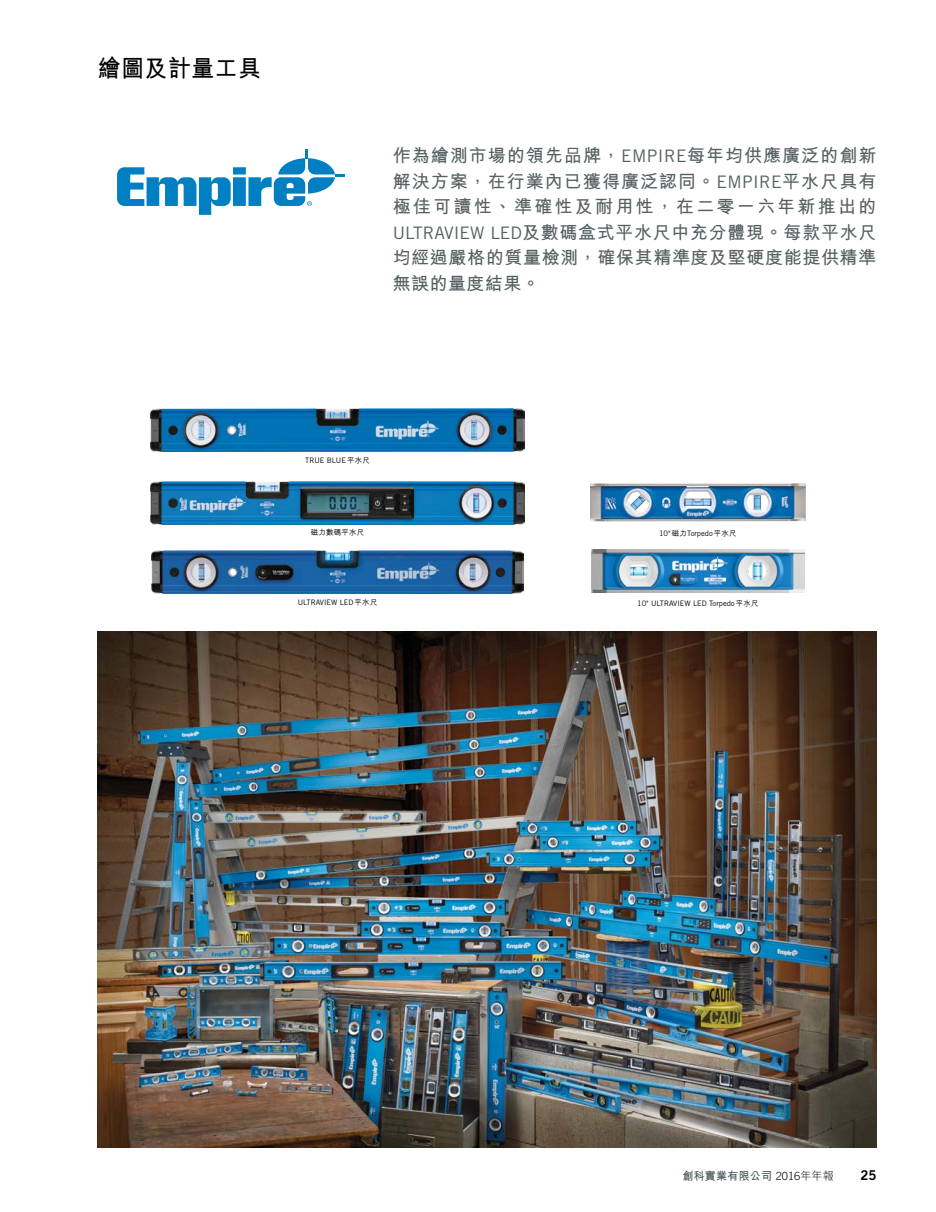
<style>
.page{position:relative;width:936px;height:1212px;background:#fff}
.page>*{position:absolute;margin:0;border:0;box-sizing:border-box;transform-origin:0 0}
.t1{font:700 24px "M Hei HK";letter-spacing:.025em;color:#000;scale:.95 1}
.t2{font:700 18px/25.5px "M Hei HK";letter-spacing:.035em;color:#566062;text-align:justify}
.t3{font:13.5px "Trade Gothic Bold Two";color:#000}
.t4{font:700 11.25px "M Hei HK";letter-spacing:.025em;color:#475153}
.t5{font:7.5px "Trade Gothic";color:#000}
.t6{font:500 7.5px "M Hei HK";letter-spacing:.025em;color:#000}
.s1{font-family:"Trade Gothic";font-weight:400;font-size:17.25px}
.s2{font-family:"M Hei HK";font-weight:500}
.s3{font-family:"Trade Gothic";font-weight:300;color:#000}
.s4{font-weight:300;color:#000}
</style>
<div class="page">
<svg style="left:117px;top:149px;width:227px;height:66px"></svg>
<img style="left:98px;top:631px;width:778px;height:516px">
<img style="left:151px;top:481px;width:373px;height:44px">
<img style="left:151px;top:550px;width:372px;height:43px">
<img style="left:151px;top:408px;width:373px;height:43px">
<img style="left:590px;top:483px;width:215px;height:38px">
<img style="left:591px;top:549px;width:213px;height:44px">
<h1 class="t1" style="left:98px;top:50px;width:173px">繪圖及計量工具</h1>
<p class="t2" style="left:392px;top:141px;width:485px">作為繪測市場的領先品牌，<span class="s1">EMPIRE</span>每年均供應廣泛的創新解決方案，在行業內已獲得廣泛認同。<span class="s1">EMPIRE</span>平水尺具有極佳可讀性、準確性及耐用性，在二零一六年新推出的<span class="s1">ULTRAVIEW LED</span>及數碼盒式平水尺中充分體現。每款平水尺均經過嚴格的質量檢測，確保其精準度及堅硬度能提供精準無誤的量度結果。</p>
<p class="t5" style="left:305px;top:456px;width:66px">TRUE BLUE<span class="s2">平水尺</span></p>
<p class="t6" style="left:311px;top:527px;width:55px">磁力數碼平水尺</p>
<p class="t5" style="left:298px;top:598px;width:81px">ULTRAVIEW LED<span class="s2">平水尺</span></p>
<p class="t5" style="left:659px;top:529px;width:79px">10"<span class="s2">磁力</span>Torpedo<span class="s2">平水尺</span></p>
<p class="t5" style="left:637px;top:598px;width:123px">10" ULTRAVIEW LED Torpedo<span class="s2">平水尺</span></p>
<p class="t4" style="left:682px;top:1167px;width:153px">創科實業有限公司 <span class="s3">2016</span><span class="s4">年年報</span></p>
<p class="t3" style="left:860px;top:1167px;width:18px">25</p>
</div>
